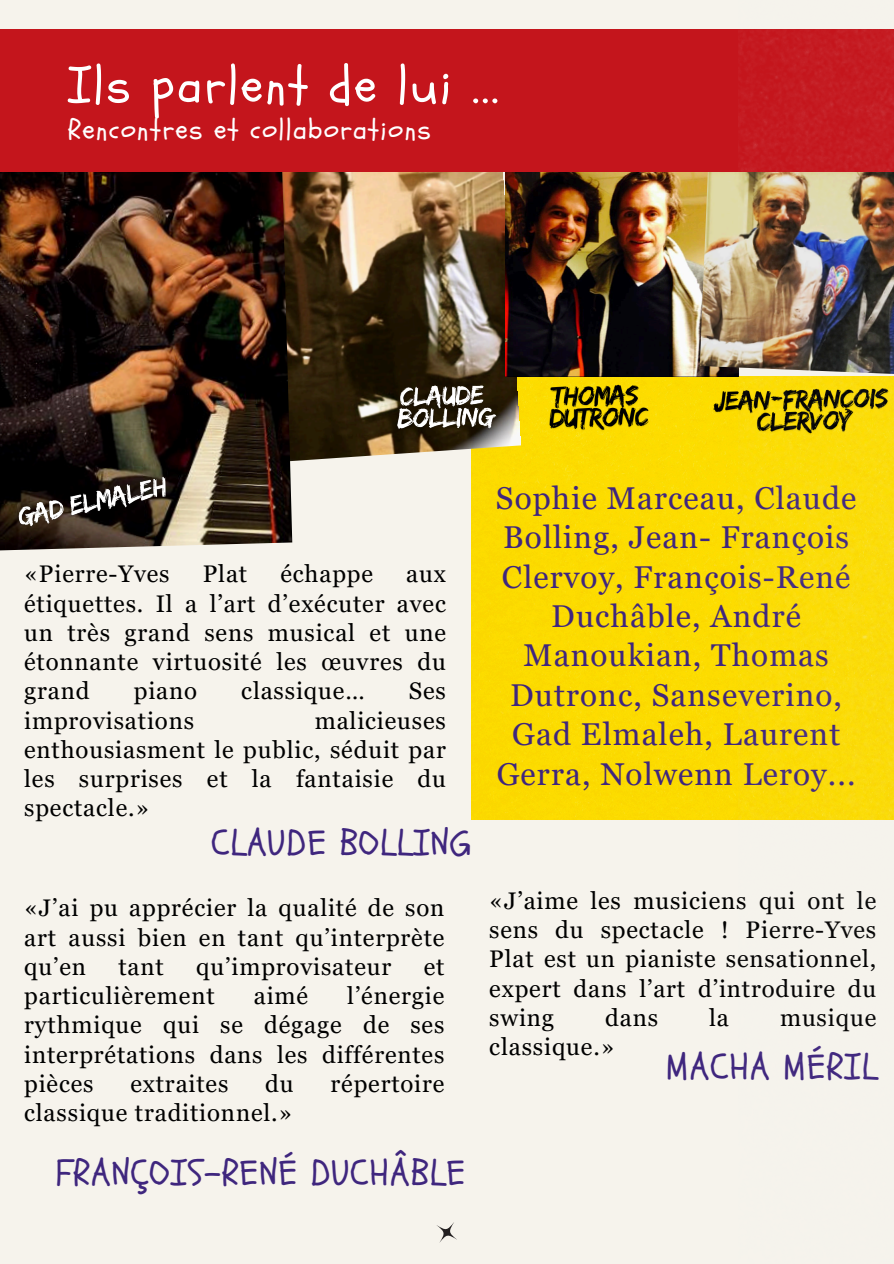
<style>
.page{position:relative;width:894px;height:1264px;background:#fff}
.page>*{position:absolute;margin:0;border:0;box-sizing:border-box;transform-origin:0 0}
.t1{font:50.7px "Schoolbell";letter-spacing:.05em;color:#fff}
.t2{font:36px "Schoolbell";letter-spacing:.035em;color:#3f267e}
.t3{font:31.5px/39.3px "Georgia Pro";letter-spacing:.035em;color:#3f267e;text-align:center}
.t4{font:28.2px "Schoolbell";letter-spacing:.05em;color:#fff}
.t5{font:24px/29.2px "Georgia Pro";letter-spacing:.035em;color:#000;text-align:justify}
</style>
<div class="page">
<div style="left:0;top:0;width:893px;height:1263px;background:#f6f3ec"></div>
<svg style="left:436px;top:1222px;width:21px;height:21px"></svg>
<div style="left:471px;top:376px;width:266px;height:443px;background:#fcdc00"></div>
<img style="left:292px;top:171px;width:229px;height:294px">
<img style="left:0;top:171px;width:292px;height:380px">
<img style="left:505px;top:171px;width:232px;height:205px">
<img style="left:11px;top:469px;width:165px;height:66px">
<img style="left:392px;top:380px;width:110px;height:56px">
<img style="left:699px;top:171px;width:38px;height:204px">
<div style="left:0;top:29px;width:893px;height:142px;background:#c4151c"></div>
<img style="left:709px;top:382px;width:28px;height:59px">
<img style="left:544px;top:380px;width:109px;height:57px">
<img style="left:737px;top:29px;width:156px;height:791px">
<p class="t1" style="left:68px;top:52px;width:431px">Ils parlent de lui ...</p>
<p class="t4" style="left:68px;top:111px;width:364px">Rencontres et collaborations</p>
<p class="t5" style="left:24px;top:559px;width:147px">«Pierre-Yves</p>
<p class="t5" style="left:203px;top:559px;width:46px">Plat</p>
<p class="t5" style="left:280px;top:559px;width:94px">échappe</p>
<p class="t5" style="left:24px;top:559px;width:423px;text-indent:382px">aux étiquettes. Il a l’art d’exécuter avec un très grand sens musical et une étonnante virtuosité les œuvres du grand</p>
<p class="t5" style="left:134px;top:676px;width:65px">piano</p>
<p class="t5" style="left:241px;top:676px;width:125px">classique…</p>
<p class="t5" style="left:408px;top:676px;width:39px">Ses</p>
<p class="t5" style="left:24px;top:705px;width:171px">improvisations</p>
<p class="t5" style="left:24px;top:705px;width:423px;text-indent:290px">malicieuses enthousiasment le public, séduit par les surprises et la fantaisie du spectacle.»</p>
<h2 class="t2" style="left:211px;top:819px;width:261px">CLAUDE BOLLING</h2>
<p class="t5" style="left:24px;top:893px;width:421px">«J’ai pu apprécier la qualité de son art aussi bien en tant qu’interprète qu’en</p>
<p class="t5" style="left:118px;top:951px;width:47px">tant</p>
<p class="t5" style="left:196px;top:951px;width:196px">qu’improvisateur</p>
<p class="t5" style="left:423px;top:951px;width:22px">et</p>
<p class="t5" style="left:24px;top:981px;width:192px">particulièrement</p>
<p class="t5" style="left:254px;top:981px;width:56px">aimé</p>
<p class="t5" style="left:24px;top:981px;width:421px;text-indent:323px">l’énergie rythmique qui se dégage de ses interprétations dans les différentes pièces</p>
<p class="t5" style="left:130px;top:1068px;width:99px">extraites</p>
<p class="t5" style="left:265px;top:1068px;width:30px">du</p>
<p class="t5" style="left:330px;top:1068px;width:115px">répertoire</p>
<p class="t5" style="left:24px;top:1098px;width:270px">classique traditionnel.»</p>
<p class="t2" style="left:56px;top:1149px;width:410px">FRANÇOIS-RENÉ DUCHÂBLE</p>
<h5 class="t3" style="left:495px;top:478px;width:362px">Sophie Marceau, Claude<br>Bolling, Jean- François<br>Clervoy, François-René<br>Duchâble, André<br>Manoukian, Thomas<br>Dutronc, Sanseverino,<br>Gad Elmaleh, Laurent<br>Gerra, Nolwenn Leroy...</h5>
<h4 class="t5" style="left:489px;top:885px;width:388px">«J’aime les musiciens qui ont le sens du spectacle ! Pierre-Yves Plat est un pianiste sensationnel, expert dans l’art d’introduire du swing</h4>
<h4 class="t5" style="left:605px;top:1002px;width:54px">dans</h4>
<h4 class="t5" style="left:709px;top:1002px;width:21px">la</h4>
<h4 class="t5" style="left:779px;top:1002px;width:98px">musique</h4>
<h4 class="t5" style="left:489px;top:1032px;width:127px">classique.»</h4>
<h1 class="t2" style="left:665px;top:1043px;width:213px">MACHA MÉRIL</h1>
</div>
